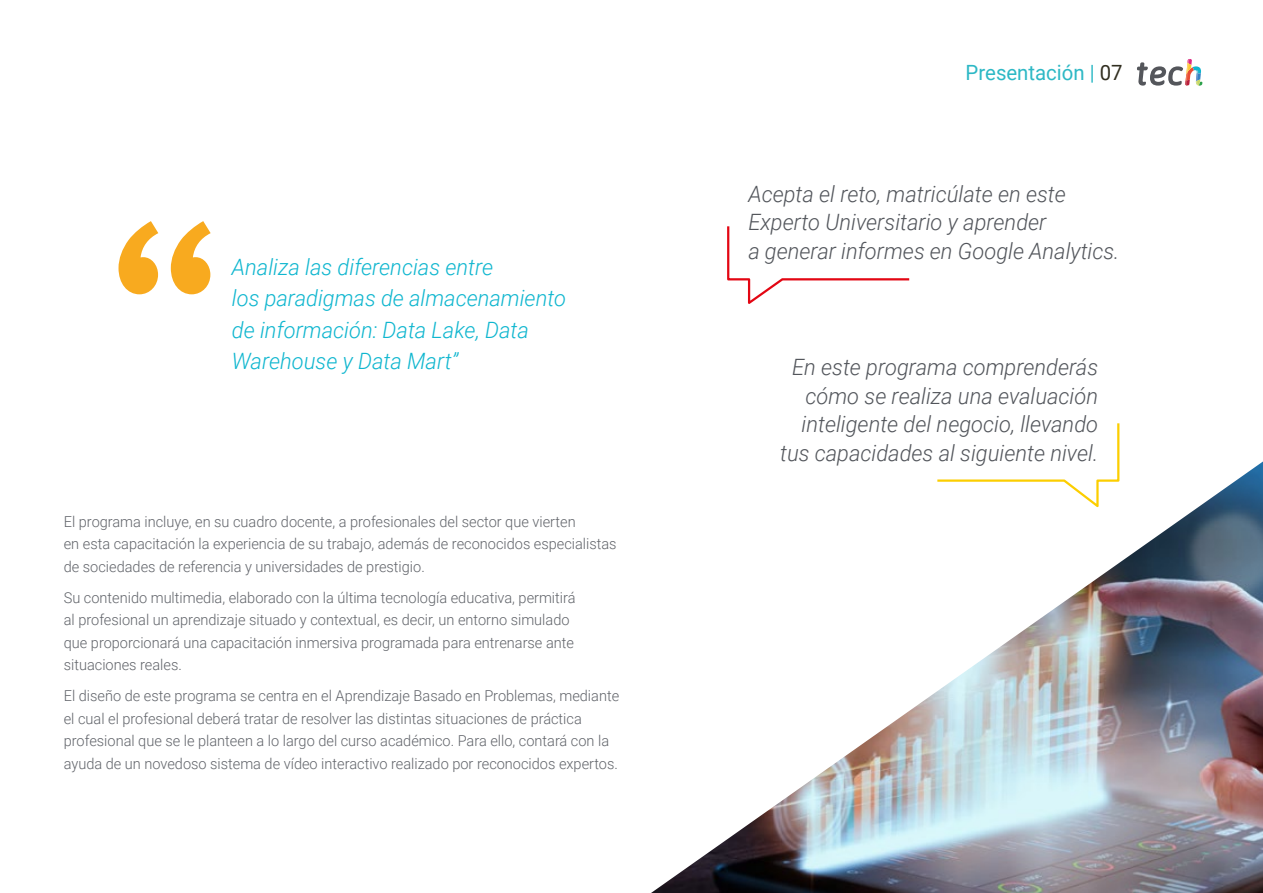
<style>
.page{position:relative;width:1263px;height:893px;background:#fff}
.page>*{position:absolute;margin:0;border:0;box-sizing:border-box;transform-origin:0 0}
.t1{font:italic 300 22.5px/28.5px "Roboto";color:#52555b;text-align:right}
.t2{font:italic 300 22.5px/31.5px "Roboto";color:#0fb6cf}
.t3{font:21px "Roboto";color:#2db8c5}
.t4{font:300 15px/22.5px "Roboto";color:#61646a}
.s1{color:#312e20}
</style>
<div class="page">
<svg style="left:119px;top:221px;width:92px;height:73px"></svg>
<img style="left:651px;top:461px;width:612px;height:432px">
<svg style="left:1137px;top:59px;width:65px;height:27px"></svg>
<svg style="left:935px;top:423px;width:185px;height:88px"></svg>
<svg style="left:727px;top:226px;width:183px;height:78px"></svg>
<h1 class="t2" style="left:232px;top:250px;width:336px">Analiza las diferencias entre<br>los paradigmas de almacenamiento de información: Data Lake, Data<br>Warehouse y Data Mart”</h1>
<p class="t4" style="left:64px;top:510px;width:554px">El programa incluye, en su cuadro docente, a profesionales del sector que vierten<br>en esta capacitación la experiencia de su trabajo, además de reconocidos especialistas de sociedades de referencia y universidades de prestigio.</p>
<p class="t4" style="left:64px;top:586px;width:513px">Su contenido multimedia, elaborado con la última tecnología educativa, permitirá al profesional un aprendizaje situado y contextual, es decir, un entorno simulado que proporcionará una capacitación inmersiva programada para entrenarse ante situaciones reales.</p>
<p class="t4" style="left:64px;top:684px;width:557px">El diseño de este programa se centra en el Aprendizaje Basado en Problemas, mediante el cual el profesional deberá tratar de resolver las distintas situaciones de práctica profesional que se le planteen a lo largo del curso académico. Para ello, contará con la ayuda de un novedoso sistema de vídeo interactivo realizado por reconocidos expertos.</p>
<h2 class="t3" style="left:966px;top:57px;width:159px">Presentación | <span class="s1">07</span></h2>
<h1 class="t1" style="left:748px;top:179px;width:373px;text-align:left">Acepta el reto, matricúlate en este<br>Experto Universitario y aprender<br>a generar informes en Google Analytics.</h1>
<h1 class="t1" style="left:780px;top:352px;width:320px">En este programa comprenderás cómo se realiza una evaluación inteligente del negocio, llevando tus capacidades al siguiente nivel.</h1>
</div>
